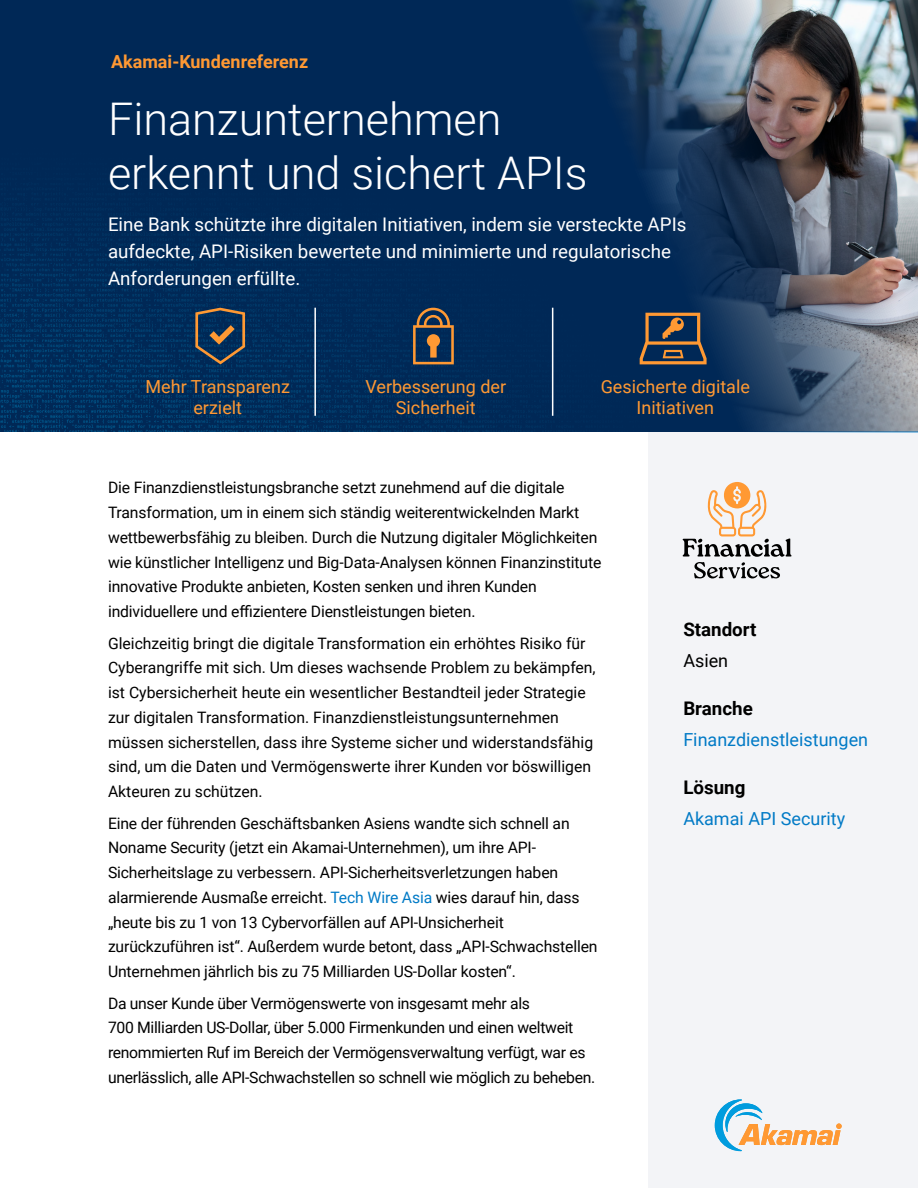
<style>
.page{position:relative;width:918px;height:1188px;background:#fff}
.page>*{position:absolute;margin:0;border:0;box-sizing:border-box;transform-origin:0 0}
.Title_-_Headline{font:300 45px/54px "Roboto";color:#fff}
.Sub-Title_-_Sub-Heading{font:18.75px/27px "Roboto";color:#fff}
.Sidebar_Heading{font:700 18.75px "Roboto";color:#000}
.Feature_-_Benefites_-_Under_Icon{font:18px/21.6px "Roboto";color:#f93;text-align:center}
.Sidebar_Copy{font:18px "Roboto";color:#017ac6}
.Above_Title_-_Headline{font:700 18px "Roboto";color:#f93}
.Sidebar_Copy-2{font:18px "Roboto";color:#000}
.Body{font:15.75px/24.8px "Roboto";letter-spacing:-.01em;color:#000}
.s1{color:#017ac6}
</style>
<div class="page">
<div style="left:648px;top:432px;width:270px;height:756px;background:#f3f4f7"></div>
<svg style="left:715px;top:1099px;width:127px;height:52px"></svg>
<svg style="left:683px;top:482px;width:108px;height:96px"></svg>
<img style="left:0;top:0;width:461px;height:432px">
<img style="left:461px;top:0;width:457px;height:432px">
<hr style="left:314px;top:308px;width:2px;height:108px;background:#fff">
<hr style="left:552px;top:308px;width:1px;height:108px;background:#fff">
<svg style="left:195px;top:308px;width:50px;height:56px;background:#384552"></svg>
<svg style="left:413px;top:308px;width:41px;height:56px;background:#544e4b"></svg>
<svg style="left:640px;top:313px;width:67px;height:51px;background:#524c4a"></svg>
<p class="Above_Title_-_Headline" style="left:111px;top:48px;width:199px">Akamai-Kundenreferenz</p>
<p class="Title_-_Headline" style="left:108px;top:91px;width:481px">Finanzunternehmen erkennt und sichert APIs</p>
<p class="Sub-Title_-_Sub-Heading" style="left:108px;top:210px;width:580px">Eine Bank schützte ihre digitalen Initiativen, indem sie versteckte APIs aufdeckte, API-Risiken bewertete und minimierte und regulatorische<br>Anforderungen erfüllte.</p>
<p class="Feature_-_Benefites_-_Under_Icon" style="left:146px;top:375px;width:146px">Mehr Transparenz erzielt</p>
<p class="Feature_-_Benefites_-_Under_Icon" style="left:365px;top:375px;width:142px">Verbesserung der<br>Sicherheit</p>
<p class="Feature_-_Benefites_-_Under_Icon" style="left:601px;top:375px;width:151px">Gesicherte digitale<br>Initiativen</p>
<p class="Body" style="left:108px;top:475px;width:495px">Die Finanzdienstleistungsbranche setzt zunehmend auf die digitale Transformation, um in einem sich ständig weiterentwickelnden Markt wettbewerbsfähig zu bleiben. Durch die Nutzung digitaler Möglichkeiten wie künstlicher Intelligenz und Big-Data-Analysen können Finanzinstitute innovative Produkte anbieten, Kosten senken und ihren Kunden individuellere und effizientere Dienstleistungen bieten.</p>
<p class="Body" style="left:108px;top:630px;width:489px">Gleichzeitig bringt die digitale Transformation ein erhöhtes Risiko für Cyberangriffe mit sich. Um dieses wachsende Problem zu bekämpfen, ist Cybersicherheit heute ein wesentlicher Bestandteil jeder Strategie zur digitalen Transformation. Finanzdienstleistungsunternehmen müssen sicherstellen, dass ihre Systeme sicher und widerstandsfähig sind, um die Daten und Vermögenswerte ihrer Kunden vor böswilligen Akteuren zu schützen.</p>
<p class="Body" style="left:108px;top:810px;width:491px">Eine der führenden Geschäftsbanken Asiens wandte sich schnell an Noname Security (jetzt ein Akamai-Unternehmen), um ihre API-Sicherheitslage zu verbessern. API-Sicherheitsverletzungen haben alarmierende Ausmaße erreicht. <span class="s1">Tech Wire Asia</span> wies darauf hin, dass „heute bis zu 1 von 13 Cybervorfällen auf API-Unsicherheit zurückzuführen ist“. Außerdem wurde betont, dass „API-Schwachstellen Unternehmen jährlich bis zu 75 Milliarden US-Dollar kosten“.</p>
<p class="Body" style="left:108px;top:990px;width:489px">Da unser Kunde über Vermögenswerte von insgesamt mehr als<br>700 Milliarden US-Dollar, über 5.000 Firmenkunden und einen weltweit renommierten Ruf im Bereich der Vermögensverwaltung verfügt, war es unerlässlich, alle API-Schwachstellen so schnell wie möglich zu beheben.</p>
<p class="Sidebar_Heading" style="left:683px;top:616px;width:75px">Standort</p>
<p class="Sidebar_Copy-2" style="left:683px;top:648px;width:46px">Asien</p>
<p class="Sidebar_Heading" style="left:683px;top:695px;width:71px">Branche</p>
<p class="Sidebar_Copy" style="left:683px;top:727px;width:186px">Finanzdienstleistungen</p>
<p class="Sidebar_Heading" style="left:683px;top:774px;width:64px">Lösung</p>
<p class="Sidebar_Copy" style="left:683px;top:806px;width:163px">Akamai API Security</p>
</div>
